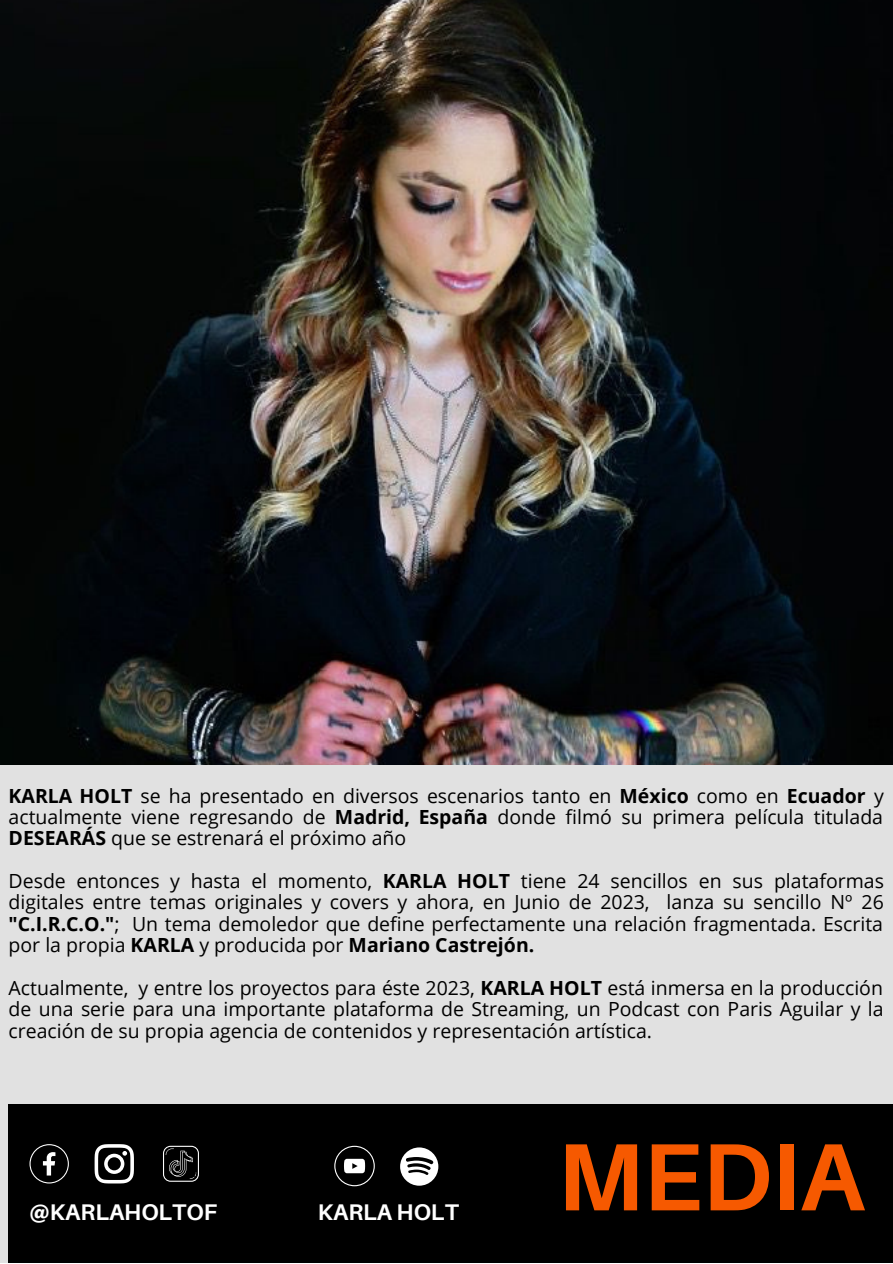
<style>
.page{position:relative;width:893px;height:1264px;background:#fff}
.page>*{position:absolute;margin:0;border:0;box-sizing:border-box;transform-origin:0 0}
.t1{font:700 95.55px "Aileron";color:#f65900}
.t2{font:700 22.65px "Aileron";color:#fff}
.t3{font:19.5px/21.3px "Open Sans";color:#000;text-align:justify}
.s1{font-weight:700}
</style>
<div class="page">
<div style="left:0;top:0;width:892px;height:1262px;background:#e1e1e1"></div>
<div style="left:9px;top:1104px;width:883px;height:158px;background:#000"></div>
<img style="left:0;top:0;width:892px;height:764px">
<svg style="left:95px;top:1144px;width:39px;height:39px"></svg>
<svg style="left:163px;top:1145px;width:36px;height:36px"></svg>
<svg style="left:334px;top:1145px;width:41px;height:41px"></svg>
<svg style="left:29px;top:1144px;width:40px;height:39px"></svg>
<svg style="left:400px;top:1147px;width:38px;height:38px"></svg>
<p class="t3" style="left:9px;top:784px;width:876px"><span class="s1">KARLA HOLT</span> se ha presentado en diversos escenarios tanto en <span class="s1">México</span> como en <span class="s1">Ecuador</span> y actualmente viene regresando de <span class="s1">Madrid, España</span> donde filmó su primera película titulada <span class="s1">DESEARÁS</span> que se estrenará el próximo año</p>
<p class="t3" style="left:9px;top:869px;width:876px">Desde entonces y hasta el momento, <span class="s1">KARLA HOLT</span> tiene 24 sencillos en sus plataformas digitales entre temas originales y covers y ahora, en Junio de 2023, lanza su sencillo Nº 26 <span class="s1">"C.I.R.C.O."</span>; Un tema demoledor que define perfectamente una relación fragmentada. Escrita por la propia <span class="s1">KARLA</span> y producida por <span class="s1">Mariano Castrejón.</span></p>
<p class="t3" style="left:9px;top:976px;width:876px">Actualmente, y entre los proyectos para éste 2023, <span class="s1">KARLA HOLT</span> está inmersa en la producción de una serie para una importante plataforma de Streaming, un Podcast con Paris Aguilar y la creación de su propia agencia de contenidos y representación artística.</p>
<p class="t2" style="left:29px;top:1198px;width:189px">@KARLAHOLTOF</p>
<p class="t2" style="left:318px;top:1198px;width:142px">KARLA HOLT</p>
<p class="t1" style="left:557px;top:1117px;width:308px">MEDIA</p>
</div>
